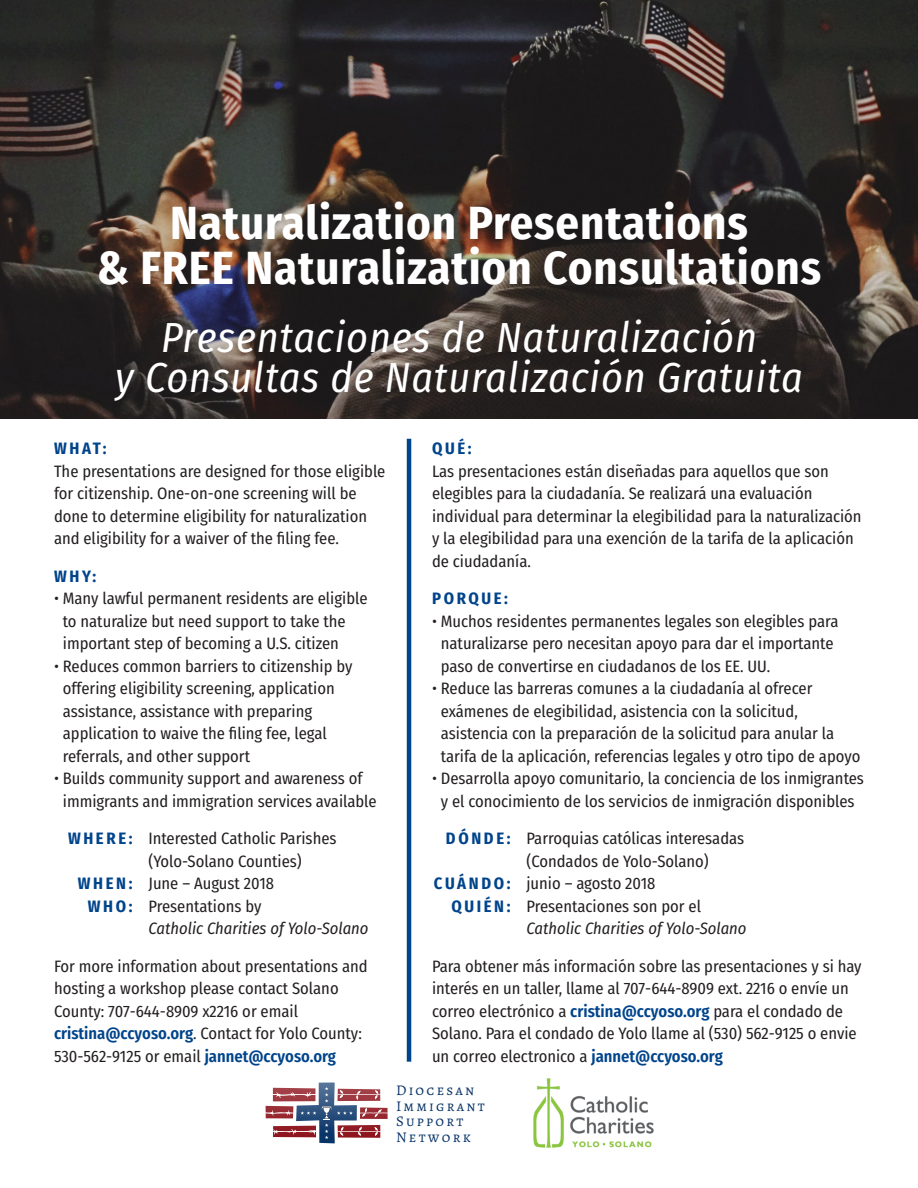
<style>
.page{position:relative;width:918px;height:1188px;background:#fff}
.page>*{position:absolute;margin:0;border:0;box-sizing:border-box;transform-origin:0 0}
.t1{font:700 46.5px/45px "Fira Sans Condensed";letter-spacing:.02em;color:#fff;text-align:center}
.t2{font:italic 42px/40.5px "Fira Sans Condensed";letter-spacing:.02em;color:#fff;text-align:center}
.t3{font:16.5px/22.5px "Fira Sans Condensed";color:#231f20}
.t4{font:italic 16.5px/22.5px "Fira Sans Condensed";color:#231f20}
.t5{font:700 16.5px "Fira Sans Condensed";letter-spacing:.16em;color:#00448b}
.t6{font:14.85px/15.5px "Alegreya SC";letter-spacing:.15em;color:#093468}
.s1{font-weight:700;color:#00448b}
.s2{font-weight:700;font-style:normal;color:#00448b}
.s3{font-style:normal}
.s4{font-weight:600;color:#00448b}
</style>
<div class="page">
<img style="left:0;top:0;width:918px;height:418px">
<svg style="left:266px;top:1083px;width:122px;height:60px"></svg>
<hr style="left:407px;top:439px;width:4px;height:623px;background:#00448b">
<img style="left:533px;top:1078px;width:121px;height:70px">
<p class="t1" style="left:97px;top:197px;width:726px">Naturalization Presentations<br>&amp; FREE Naturalization Consultations</p>
<p class="t2" style="left:115px;top:316px;width:689px">Presentaciones de Naturalización<br>y Consultas de Naturalización Gratuita</p>
<p class="t5" style="left:54px;top:435px;width:54px">WHAT:</p>
<p class="t3" style="left:54px;top:459px;width:333px">The presentations are designed for those eligible for citizenship. One-on-one screening will be done to determine eligibility for naturalization and eligibility for a waiver of the filing fee.</p>
<p class="t5" style="left:54px;top:562px;width:44px">WHY:</p>
<p class="t3" style="left:63px;top:587px;width:306px;text-indent:-9px">• Many lawful permanent residents are eligible to naturalize but need support to take the important step of becoming a U.S. citizen</p>
<p class="t3" style="left:63px;top:654px;width:291px;text-indent:-9px">• Reduces common barriers to citizenship by offering eligibility screening, application assistance, assistance with preparing application to waive the filing fee, legal referrals, and other support</p>
<p class="t3" style="left:63px;top:767px;width:315px;text-indent:-9px">• Builds community support and awareness of immigrants and immigration services available</p>
<p class="t3" style="left:148px;top:827px;width:190px;text-indent:-80px"><span class="s1">W H E R E :</span> Interested Catholic Parishes (Yolo-Solano Counties)</p>
<p class="t3" style="left:78px;top:872px;width:198px"><span class="s1">W H E N :</span> June – August 2018</p>
<p class="t4" style="left:148px;top:894px;width:222px;text-indent:-61px"><span class="s2">W H O :</span> <span class="s3">Presentations by<br></span>Catholic Charities of Yolo-Solano</p>
<p class="t3" style="left:54px;top:954px;width:315px">For more information about presentations and hosting a workshop please contact Solano County: 707-644-8909 x2216 or email <span class="s4">cristina@ccyoso.org</span>. Contact for Yolo County:<br>530-562-9125 or email <span class="s4">jannet@ccyoso.org</span></p>
<p class="t5" style="left:432px;top:435px;width:41px">QUÉ:</p>
<p class="t3" style="left:432px;top:459px;width:431px">Las presentaciones están diseñadas para aquellos que son elegibles para la ciudadanía. Se realizará una evaluación individual para determinar la elegibilidad para la naturalización y la elegibilidad para una exención de la tarifa de la aplicación de ciudadanía.</p>
<p class="t5" style="left:432px;top:585px;width:77px">PORQUE:</p>
<p class="t3" style="left:441px;top:609px;width:399px;text-indent:-9px">• Muchos residentes permanentes legales son elegibles para naturalizarse pero necesitan apoyo para dar el importante paso de convertirse en ciudadanos de los EE. UU.</p>
<p class="t3" style="left:441px;top:677px;width:421px;text-indent:-9px">• Reduce las barreras comunes a la ciudadanía al ofrecer exámenes de elegibilidad, asistencia con la solicitud, asistencia con la preparación de la solicitud para anular la tarifa de la aplicación, referencias legales y otro tipo de apoyo</p>
<p class="t3" style="left:432px;top:767px;width:434px;text-align:center">• Desarrolla apoyo comunitario, la conciencia de los inmigrantes y el conocimiento de los servicios de inmigración disponibles</p>
<p class="t3" style="left:526px;top:827px;width:219px;text-indent:-81px"><span class="s1">D Ó N D E:</span> Parroquias católicas interesadas (Condados de Yolo-Solano)</p>
<p class="t3" style="left:434px;top:872px;width:223px"><span class="s1">CUÁ N D O :</span> junio – agosto 2018</p>
<p class="t4" style="left:526px;top:894px;width:222px;text-indent:-75px"><span class="s2">Q U I É N :</span> <span class="s3">Presentaciones son por el<br></span>Catholic Charities of Yolo-Solano</p>
<p class="t3" style="left:432px;top:954px;width:431px">Para obtener más información sobre las presentaciones y si hay interés en un taller, llame al 707-644-8909 ext. 2216 o envíe un correo electrónico a <span class="s4">cristina@ccyoso.org</span> para el condado de Solano. Para el condado de Yolo llame al (530) 562-9125 o envie un correo electronico a <span class="s4">jannet@ccyoso.org</span></p>
<p class="t6" style="left:396px;top:1083px;width:90px">Diocesan<br>Immigrant<br>Support<br>Network</p>
</div>
